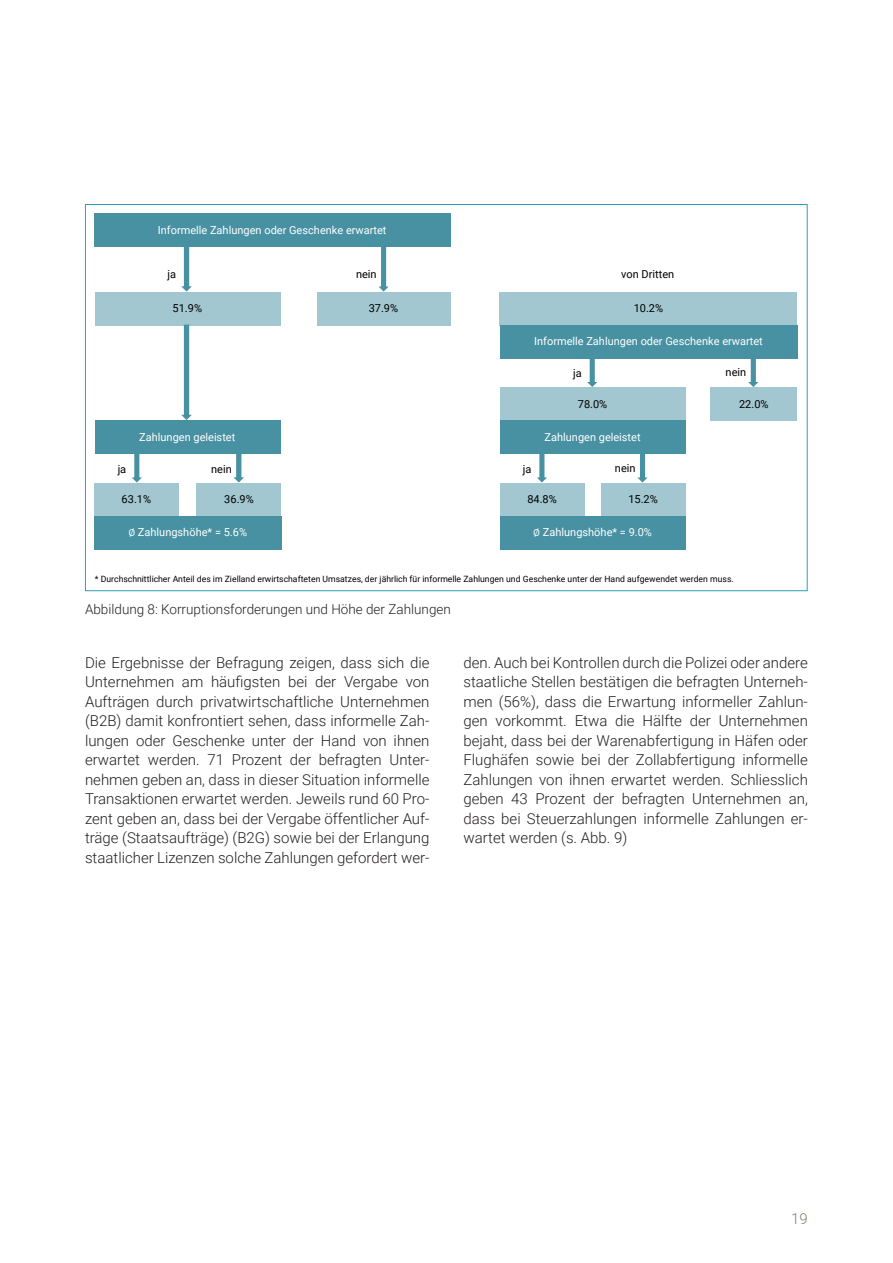
<style>
.page{position:relative;width:893px;height:1263px;background:#fff}
.page>*{position:absolute;margin:0;border:0;box-sizing:border-box;transform-origin:0 0}
.t1{font:300 15px/19.5px "Roboto";color:#231f20;text-align:justify}
.t2{font:300 15px "Roboto";color:#817d6d}
.t3{font:300 13.5px "Roboto";color:#231f20}
.t4{font:10.95px "Roboto";color:#fff}
.t5{font:10.95px "Roboto";color:#000001}
.t6{font:8.7px "Roboto";letter-spacing:.005em;color:#000001}
.s1{font-family:"Cambria Math"}
</style>
<div class="page">
<svg style="left:181px;top:325px;width:11px;height:95px"></svg>
<svg style="left:233px;top:453px;width:11px;height:30px"></svg>
<svg style="left:132px;top:453px;width:10px;height:30px"></svg>
<div style="left:94px;top:213px;width:356px;height:34px;background:#4791a2"></div>
<svg style="left:181px;top:247px;width:11px;height:45px"></svg>
<svg style="left:378px;top:247px;width:11px;height:45px"></svg>
<div style="left:95px;top:420px;width:185px;height:33px;background:#4791a2"></div>
<div style="left:317px;top:292px;width:133px;height:33px;background:#a2c7d0"></div>
<div style="left:500px;top:292px;width:297px;height:33px;background:#a2c7d0"></div>
<div style="left:94px;top:483px;width:85px;height:33px;background:#a2c7d0"></div>
<div style="left:197px;top:483px;width:84px;height:33px;background:#a2c7d0"></div>
<div style="left:94px;top:516px;width:187px;height:33px;background:#4791a2"></div>
<div style="left:500px;top:420px;width:185px;height:33px;background:#4791a2"></div>
<svg style="left:637px;top:453px;width:11px;height:30px"></svg>
<svg style="left:537px;top:453px;width:10px;height:30px"></svg>
<div style="left:500px;top:483px;width:84px;height:33px;background:#a2c7d0"></div>
<div style="left:601px;top:483px;width:84px;height:33px;background:#a2c7d0"></div>
<div style="left:500px;top:516px;width:185px;height:33px;background:#4791a2"></div>
<div style="left:500px;top:325px;width:297px;height:34px;background:#4791a2"></div>
<svg style="left:748px;top:359px;width:10px;height:28px"></svg>
<svg style="left:587px;top:359px;width:10px;height:28px"></svg>
<div style="left:500px;top:387px;width:185px;height:33px;background:#a2c7d0"></div>
<div style="left:710px;top:387px;width:87px;height:33px;background:#a2c7d0"></div>
<div style="left:95px;top:292px;width:185px;height:33px;background:#a2c7d0"></div>
<p class="t4" style="left:158px;top:222px;width:230px">Informelle Zahlungen oder Geschenke erwartet</p>
<p class="t5" style="left:167px;top:266px;width:10px">ja</p>
<p class="t5" style="left:356px;top:266px;width:22px">nein</p>
<p class="t5" style="left:621px;top:266px;width:55px">von Dritten</p>
<p class="t5" style="left:173px;top:301px;width:31px">51.9%</p>
<p class="t5" style="left:369px;top:301px;width:31px">37.9%</p>
<p class="t5" style="left:634px;top:301px;width:31px">10.2%</p>
<p class="t4" style="left:534px;top:334px;width:230px">Informelle Zahlungen oder Geschenke erwartet</p>
<p class="t5" style="left:573px;top:365px;width:10px">ja</p>
<p class="t5" style="left:726px;top:364px;width:22px">nein</p>
<p class="t5" style="left:578px;top:396px;width:31px">78.0%</p>
<p class="t5" style="left:739px;top:396px;width:31px">22.0%</p>
<p class="t4" style="left:139px;top:429px;width:98px">Zahlungen geleistet</p>
<p class="t4" style="left:544px;top:429px;width:98px">Zahlungen geleistet</p>
<p class="t5" style="left:118px;top:462px;width:10px">ja</p>
<p class="t5" style="left:211px;top:462px;width:22px">nein</p>
<p class="t5" style="left:523px;top:462px;width:10px">ja</p>
<p class="t5" style="left:615px;top:460px;width:22px">nein</p>
<p class="t5" style="left:122px;top:491px;width:31px">63.1%</p>
<p class="t5" style="left:224px;top:491px;width:31px">36.9%</p>
<p class="t4" style="left:128px;top:525px;width:120px"><span class="s1">∅</span> Zahlungshöhe* = 5.6%</p>
<p class="t5" style="left:527px;top:491px;width:31px">84.8%</p>
<p class="t5" style="left:628px;top:491px;width:31px">15.2%</p>
<p class="t4" style="left:533px;top:525px;width:120px"><span class="s1">∅</span> Zahlungshöhe* = 9.0%</p>
<p class="t6" style="left:95px;top:573px;width:640px">* Durchschnittlicher Anteil des im Zielland erwirtschafteten Umsatzes, der jährlich für informelle Zahlungen und Geschenke unter der Hand aufgewendet werden muss.</p>
<p class="t3" style="left:85px;top:600px;width:367px">Abbildung 8: Korruptionsforderungen und Höhe der Zahlungen</p>
<p class="t1" style="left:85px;top:652px;width:346px">Die Ergebnisse der Befragung zeigen, dass sich die Unternehmen am häufigsten bei der Vergabe von Aufträgen durch privatwirtschaftliche Unternehmen (B2B) damit konfrontiert sehen, dass informelle Zah&shy;lungen oder Geschenke unter der Hand von ihnen erwartet werden. 71 Prozent der befragten Unter&shy;nehmen geben an, dass in dieser Situation informelle Transaktionen erwartet werden. Jeweils rund 60 Pro&shy;zent geben an, dass bei der Vergabe öffentlicher Auf&shy;träge (Staatsaufträge) (B2G) sowie bei der Erlangung staatlicher Lizenzen solche Zahlungen gefordert wer-</p>
<p class="t1" style="left:463px;top:652px;width:346px">den. Auch bei Kontrollen durch die Polizei oder andere staatliche Stellen bestätigen die befragten Unterneh&shy;men (56%), dass die Erwartung informeller Zahlun&shy;gen vorkommt. Etwa die Hälfte der Unternehmen bejaht, dass bei der Warenabfertigung in Häfen oder Flughäfen sowie bei der Zollabfertigung informelle Zahlungen von ihnen erwartet werden. Schliesslich geben 43 Prozent der befragten Unternehmen an, dass bei Steuerzahlungen informelle Zahlungen er&shy;wartet werden (s. Abb. 9)</p>
<p class="t2" style="left:791px;top:1208px;width:18px">19</p>
</div>
